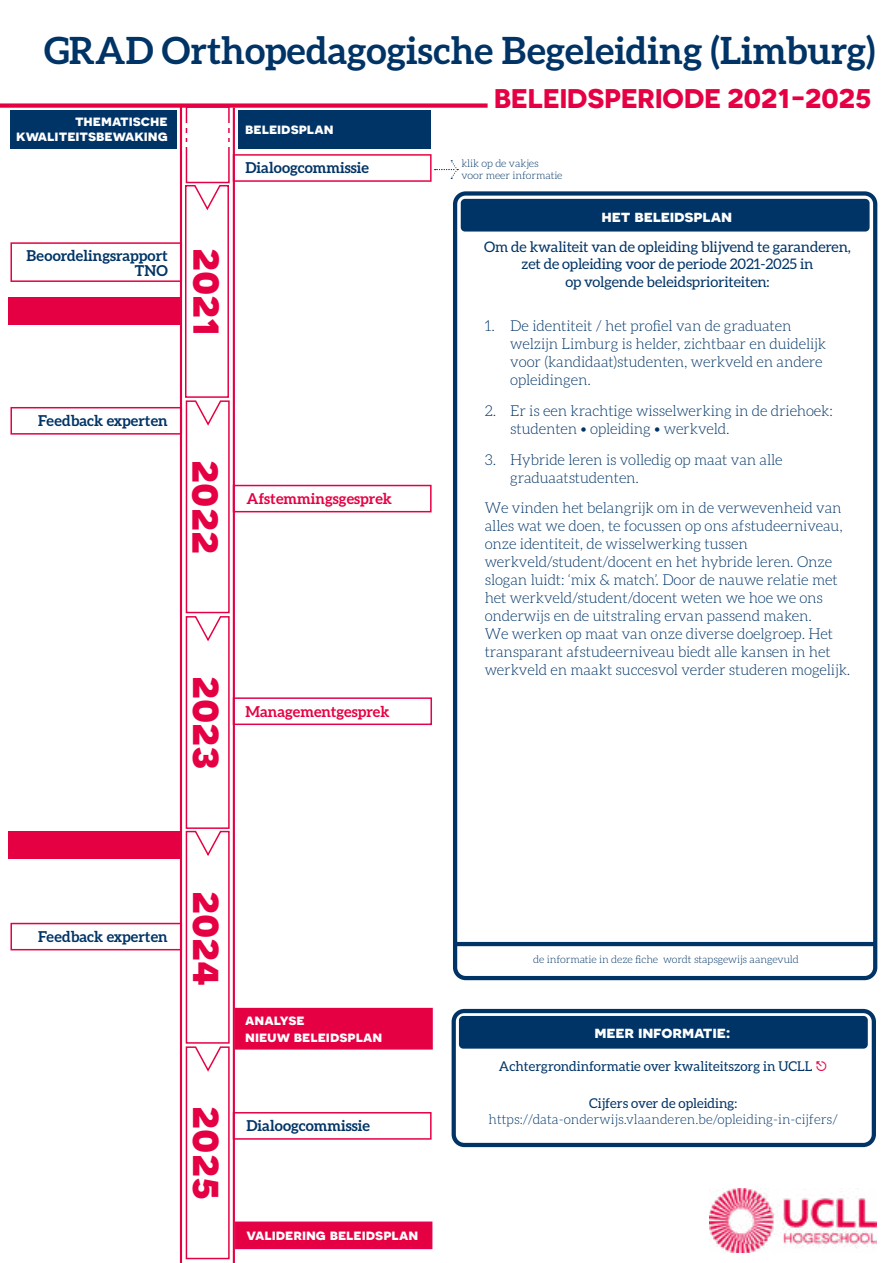
<style>
.page{position:relative;width:893px;height:1263px;background:#fff}
.page>*{position:absolute;margin:0;border:0;box-sizing:border-box;transform-origin:0 0}
.t1{font:700 45px "Novecentosanswide";color:#e50043}
.t2{font:700 37.5px "Aleo";color:#003466}
.t3{font:700 27px "Novecentosanswide";color:#e50043}
.t4{font:700 16.5px "Novecentosanswide";letter-spacing:-.01em;color:#fff}
.t5{font:300 15px/18px "Aleo";letter-spacing:-.01em;color:#003466}
.t6{font:700 15px/15px "Aleo";color:#003466;text-align:right}
.t7{font:700 15px/15px "Novecentosanswide";color:#fff;text-align:right}
.t8{font:700 15px "Aleo";color:#e50043}
.t9{font:14.55px/17.4px "Aleo";letter-spacing:-.01em;color:#003466;text-align:center}
.t10{font:13.5px "Aleo";color:#003466}
.t11{font:300 13.5px "Aleo";color:#003466}
.t12{font:300 10.5px/12.6px "Aleo";letter-spacing:-.01em;color:#003466}
</style>
<div class="page">
<img style="left:710px;top:1189px;width:167px;height:64px">
<div style="left:9px;top:831px;width:172px;height:28px;background:#e50043"></div>
<div style="left:9px;top:298px;width:172px;height:27px;background:#e50043"></div>
<div style="left:186px;top:106px;width:44px;height:77px;border:1px solid #e50043"></div>
<svg style="left:185px;top:185px;width:45px;height:1075px"></svg>
<hr style="left:184px;top:133px;width:48px;height:4px;background:#fff">
<hr style="left:185px;top:124px;width:45px;height:4px;background:#fff">
<hr style="left:184px;top:143px;width:47px;height:4px;background:#fff">
<div style="left:453px;top:191px;width:424px;height:789px;border:4px solid #003466;border-radius:11px"></div>
<div style="left:461px;top:199px;width:409px;height:33px;background:#003466;border-radius:4px"></div>
<hr style="left:455px;top:942px;width:421px;height:4px;background:#003466">
<div style="left:452px;top:1009px;width:424px;height:138px;border:4px solid #003466;border-radius:11px"></div>
<div style="left:459px;top:1016px;width:409px;height:33px;background:#003466;border-radius:4px"></div>
<svg style="left:435px;top:160px;width:23px;height:19px"></svg>
<div style="left:233px;top:697px;width:199px;height:28px;border:2px solid #e50051"></div>
<div style="left:233px;top:485px;width:199px;height:27px;border:2px solid #e50043"></div>
<div style="left:233px;top:154px;width:199px;height:28px;border:1px solid #e50043"></div>
<div style="left:10px;top:407px;width:172px;height:28px;border:2px solid #e50043"></div>
<div style="left:235px;top:1221px;width:197px;height:28px;background:#e50043;border:2px solid #e50051"></div>
<div style="left:10px;top:110px;width:166px;height:39px;background:#003466"></div>
<div style="left:238px;top:110px;width:193px;height:39px;background:#003466"></div>
<hr style="left:180px;top:107px;width:2px;height:1156px;background:#e50043">
<div style="left:235px;top:1008px;width:198px;height:41px;background:#e50043"></div>
<hr style="left:233px;top:108px;width:2px;height:1155px;background:#e50043">
<div style="left:233px;top:1112px;width:199px;height:28px;border:2px solid #e50043"></div>
<div style="left:10px;top:923px;width:172px;height:27px;border:2px solid #e50043"></div>
<div style="left:10px;top:242px;width:172px;height:40px;border:2px solid #e50043"></div>
<div style="left:0;top:103px;width:488px;height:5px;background:#e50043"></div>
<h2 class="t2" style="left:44px;top:29px;width:833px">GRAD Orthopedagogische Begeleiding (Limburg)</h2>
<p class="t7" style="left:16px;top:113px;width:153px">thematische kwaliteitsbewaking</p>
<p class="t7" style="left:245px;top:121px;width:90px">beleidsplan</p>
<p class="t6" style="left:245px;top:160px;width:125px">Dialoogcommissie</p>
<p class="t6" style="left:26px;top:248px;width:143px">Beoordelingsrapport<br>TNO</p>
<h1 class="t1" style="left:237px;top:248px;width:90px;rotate:90deg">2021</h1>
<p class="t6" style="left:38px;top:413px;width:131px">Feedback experten</p>
<h1 class="t1" style="left:236px;top:460px;width:95px;rotate:90deg">2022</h1>
<p class="t8" style="left:246px;top:490px;width:147px">Afstemmingsgesprek</p>
<h1 class="t1" style="left:237px;top:676px;width:95px;rotate:90deg">2023</h1>
<p class="t8" style="left:245px;top:703px;width:146px">Managementgesprek</p>
<h3 class="t3" style="left:494px;top:81px;width:379px">BELEIDSPERIODE 2021-2025</h3>
<p class="t12" style="left:461px;top:157px;width:103px">klik op de vakjes voor meer informatie</p>
<p class="t4" style="left:602px;top:206px;width:132px">het beleidsplan</p>
<p class="t9" style="left:484px;top:238px;width:368px">Om de kwaliteit van de opleiding blijvend te garanderen, zet de opleiding voor de periode 2021-2025 in<br>op volgende beleidsprioriteiten:</p>
<p class="t5" style="left:510px;top:317px;width:318px;text-indent:-26px">1. De identiteit / het profiel van de graduaten welzijn Limburg is helder, zichtbaar en duidelijk voor (kandidaat)studenten, werkveld en andere opleidingen.</p>
<p class="t5" style="left:510px;top:401px;width:324px;text-indent:-26px">2. Er is een krachtige wisselwerking in de driehoek: studenten • opleiding • werkveld.</p>
<p class="t5" style="left:510px;top:450px;width:274px;text-indent:-26px">3. Hybride leren is volledig op maat van alle graduaatstudenten.</p>
<p class="t5" style="left:485px;top:499px;width:367px">We vinden het belangrijk om in de verwevenheid van alles wat we doen, te focussen op ons afstudeerniveau, onze identiteit, de wisselwerking tussen werkveld/student/docent en het hybride leren. Onze slogan luidt: ‘mix &amp; match’. Door de nauwe relatie met het werkveld/student/docent weten we hoe we ons onderwijs en de uitstraling ervan passend maken.<br>We werken op maat van onze diverse doelgroep. Het transparant afstudeerniveau biedt alle kansen in het werkveld en maakt succesvol verder studeren mogelijk.</p>
<p class="t6" style="left:38px;top:928px;width:131px">Feedback experten</p>
<h1 class="t1" style="left:237px;top:891px;width:97px;rotate:90deg">2024</h1>
<h1 class="t1" style="left:237px;top:1106px;width:95px;rotate:90deg">2025</h1>
<p class="t7" style="left:245px;top:1012px;width:139px;line-height:16.2px;text-align:left">analyse<br>nieuw beleidsplan</p>
<p class="t6" style="left:246px;top:1118px;width:125px">Dialoogcommissie</p>
<p class="t7" style="left:247px;top:1227px;width:173px">validering beleidsplan</p>
<p class="t12" style="left:533px;top:953px;width:267px">de informatie in deze fiche wordt stapsgewijs aangevuld</p>
<p class="t4" style="left:594px;top:1022px;width:138px">meer informatie:</p>
<p class="t10" style="left:499px;top:1058px;width:315px">Achtergrondinformatie over kwaliteitszorg in UCLL</p>
<p class="t10" style="left:589px;top:1096px;width:149px">Cijfers over de opleiding:</p>
<p class="t11" style="left:489px;top:1112px;width:351px">https://data-onderwijs.vlaanderen.be/opleiding-in-cijfers/</p>
</div>
